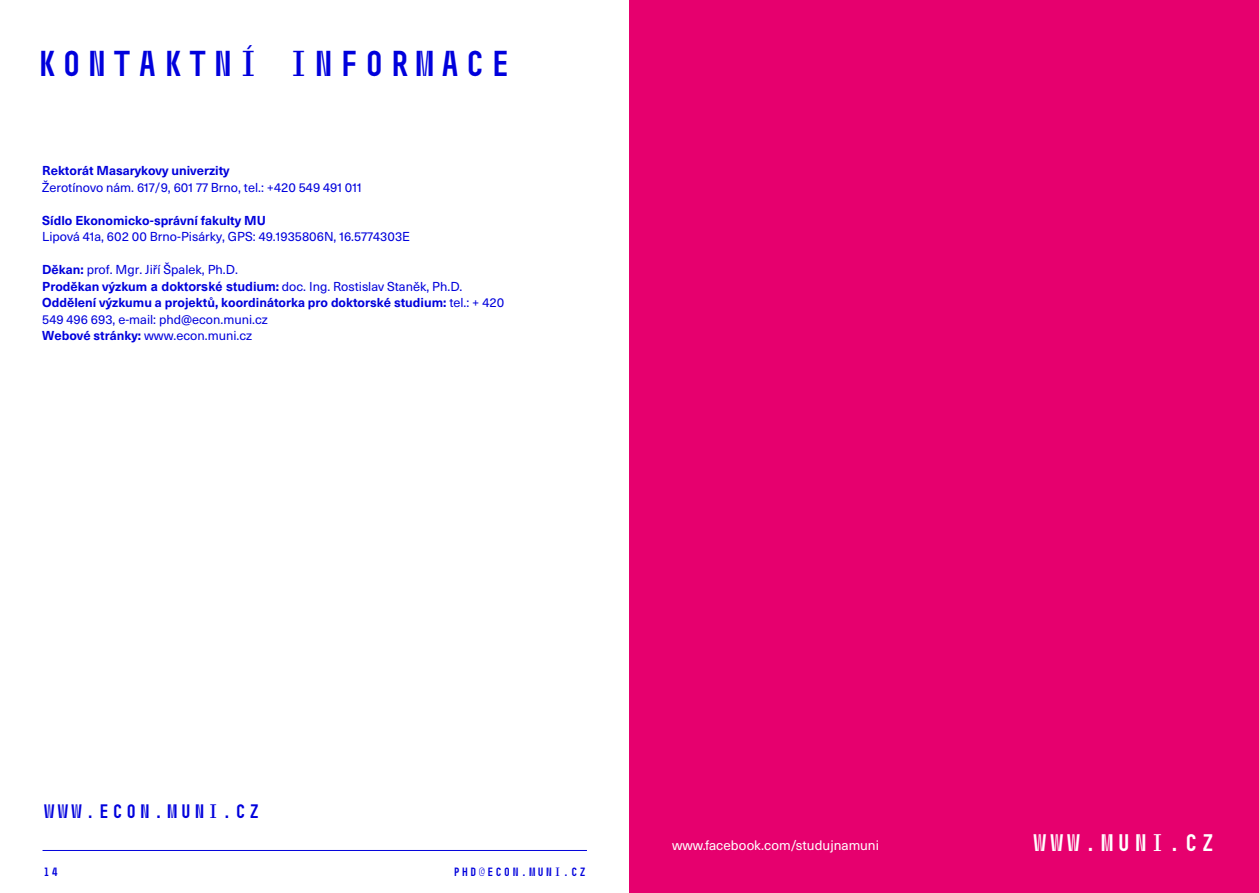
<style>
.page{position:relative;width:1259px;height:893px;background:#fff}
.page>*{position:absolute;margin:0;border:0;box-sizing:border-box;transform-origin:0 0}
.t1{font:700 36px "Muni";color:#0000dc}
.t2{font:700 24px "Muni";color:#fff}
.t3{font:700 19.5px "Muni";color:#0000dc}
.t4{font:13.5px "Neue Haas Unica Pro";color:#fff}
.t5{font:12.75px/16.5px "Neue Haas Unica Pro";color:#0000dc}
.t6{font:700 12.75px "Neue Haas Unica Pro";color:#0000dc}
.t7{font:700 12px "Muni";color:#0000dc}
.s1{font-weight:700}
.s2{font-family:"Arial";font-weight:700}
</style>
<div class="page">
<div style="left:629px;top:0;width:630px;height:893px;background:#e6006e"></div>
<hr style="left:43px;top:850px;width:544px;height:1px;background:#0000dc">
<h1 class="t1" style="left:34px;top:43px;width:480px">KONTAKTNÍ INFORMACE</h1>
<p class="t6" style="left:42px;top:163px;width:189px">Rektorát Masarykovy univerzity</p>
<p class="t5" style="left:42px;top:179px;width:321px">Žerotínovo nám. 617/9, 601 77 Brno, tel.: +420 549 491 011</p>
<p class="t6" style="left:42px;top:212px;width:225px">Sídlo Ekonomicko ‑správní fakulty MU</p>
<p class="t5" style="left:42px;top:229px;width:369px">Lipová 41a, 602 00 Brno ‑Pisárky, GPS: 49.1935806N, 16.5774303E</p>
<p class="t5" style="left:42px;top:262px;width:463px"><span class="s1">Děkan:</span> prof. Mgr. Jiří Špalek, Ph.D.<br><span class="s1">Proděkan výzkum</span> <span class="s2">a doktorské studium</span><span class="s1">:</span> doc. Ing. Rostislav Staněk, Ph.D.<br><span class="s1">Oddělení výzkumu a projektů, koordinátorka pro doktorské studium:</span> tel.: + 420<br>549 496 693, e‑mail: phd@econ.muni.cz<br><span class="s1">Webové stránky:</span> www.econ.muni.cz</p>
<h3 class="t3" style="left:43px;top:801px;width:220px">WWW.ECON.MUNI.CZ</h3>
<p class="t7" style="left:43px;top:865px;width:18px">14</p>
<p class="t7" style="left:452px;top:865px;width:136px">PHD@ECON.MUNI.CZ</p>
<p class="t4" style="left:672px;top:838px;width:208px">www.facebook.com/studujnamuni</p>
<h2 class="t2" style="left:1031px;top:829px;width:186px">WWW.MUNI.CZ</h2>
</div>
